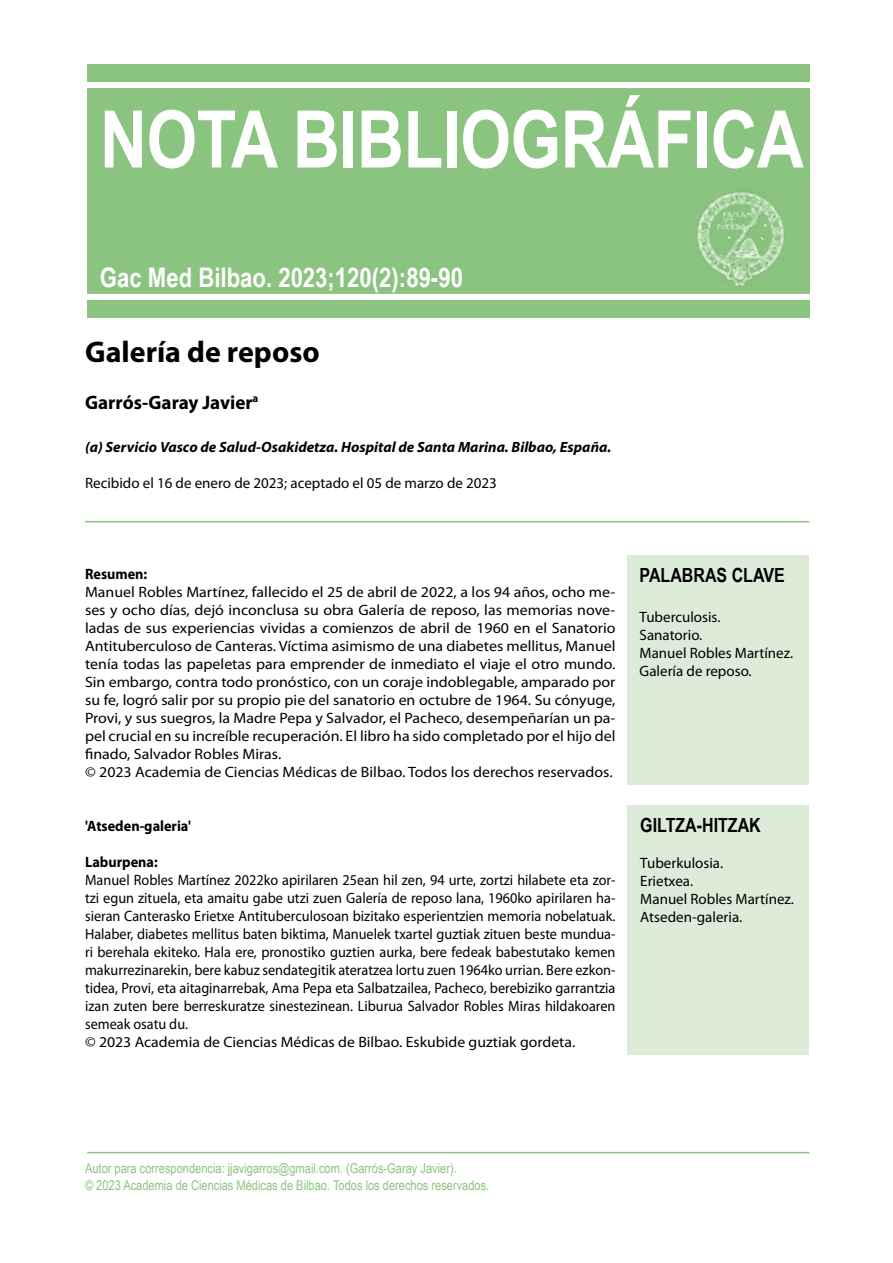
<style>
.page{position:relative;width:893px;height:1263px;background:#fff}
.page>*{position:absolute;margin:0;border:0;box-sizing:border-box;transform-origin:0 0}
.t1{font:700 79.5px "Arial Narrow";letter-spacing:-.005em;color:#fff}
.t2{font:700 30px "Myriad Pro";color:#000}
.t3{font:700 27px "Arial Narrow";color:#fff}
.t4{font:700 19.5px "Arial Narrow";color:#000}
.t5{font:700 19.5px "Myriad Pro";color:#000}
.t6{font:15px/18px "Myriad Pro";color:#000;scale:1.06 1}
.t7{font:15px/18px "Myriad Pro";color:#000;scale:.95 1}
.t8{font:15px/18px "Myriad Pro";color:#000}
.t9{font:700 15px "Myriad Pro";color:#000;scale:.95 1}
.t10{font:italic 700 14.85px "Myriad Pro";color:#000}
.t11{font:13.5px/16.2px "Arial Narrow";color:#8bc480}
</style>
<div class="page">
<div style="left:627px;top:805px;width:181px;height:249px;background:#ddecd8"></div>
<div style="left:627px;top:555px;width:182px;height:229px;background:#ddecd8"></div>
<div style="left:87px;top:64px;width:722px;height:253px;background:#8bc480"></div>
<div style="left:28px;top:82px;width:865px;height:6px;background:#fff"></div>
<div style="left:28px;top:294px;width:865px;height:6px;background:#fff"></div>
<hr style="left:87px;top:1152px;width:722px;height:1px;background:#8bc480">
<hr style="left:85px;top:521px;width:724px;height:1px;background:#8bc480">
<img style="left:697px;top:192px;width:88px;height:95px">
<h1 class="t1" style="left:100px;top:79px;width:706px">NOTA BIBLIOGRÁFICA</h1>
<h1 class="t1" style="left:100px;top:79px;width:555px">ORIGINAL BREVE</h1>
<h3 class="t3" style="left:100px;top:257px;width:365px">Gac Med Bilbao. 2023;120(2):89-90</h3>
<h2 class="t2" style="left:85px;top:332px;width:236px">Galería de reposo</h2>
<h3 class="t5" style="left:85px;top:389px;width:175px">Garrós-Garay Javier<sup>a</sup></h3>
<p class="t10" style="left:85px;top:437px;width:528px">(a) Servicio Vasco de Salud-Osakidetza. Hospital de Santa Marina. Bilbao, España.</p>
<p class="t8" style="left:85px;top:474px;width:413px">Recibido el 16 de enero de 2023; aceptado el 05 de marzo de 2023</p>
<p class="t9" style="left:85px;top:564px;width:67px">Resumen:</p>
<p class="t6" style="left:85px;top:583px;width:502px">Manuel Robles Martínez, fallecido el 25 de abril de 2022, a los 94 años, ocho me&shy;ses y ocho días, dejó inconclusa su obra Galería de reposo, las memorias nove&shy;ladas de sus experiencias vividas a comienzos de abril de 1960 en el Sanatorio Antituberculoso de Canteras. Víctima asimismo de una diabetes mellitus, Manuel tenía todas las papeletas para emprender de inmediato el viaje el otro mundo.<br>Sin embargo, contra todo pronóstico, con un coraje indoblegable, amparado por su fe, logró salir por su propio pie del sanatorio en octubre de 1964. Su cónyuge, Provi, y sus suegros, la Madre Pepa y Salvador, el Pacheco, desempeñarían un pa&shy;pel crucial en su increíble recuperación. El libro ha sido completado por el hijo del finado, Salvador Robles Miras.<br>© 2023 Academia de Ciencias Médicas de Bilbao. Todos los derechos reservados.</p>
<p class="t9" style="left:85px;top:816px;width:113px">'Atseden-galeria'</p>
<p class="t9" style="left:85px;top:852px;width:78px">Laburpena:</p>
<p class="t7" style="left:85px;top:871px;width:560px">Manuel Robles Martínez 2022ko apirilaren 25ean hil zen, 94 urte, zortzi hilabete eta zor&shy;tzi egun zituela, eta amaitu gabe utzi zuen Galería de reposo lana, 1960ko apirilaren ha&shy;sieran Canterasko Erietxe Antituberculosoan bizitako esperientzien memoria nobelatuak.<br>Halaber, diabetes mellitus baten biktima, Manuelek txartel guztiak zituen beste mundua&shy;ri berehala ekiteko. Hala ere, pronostiko guztien aurka, bere fedeak babestutako kemen makurrezinarekin, bere kabuz sendategitik ateratzea lortu zuen 1964ko urrian. Bere ezkon&shy;tidea, Provi, eta aitaginarrebak, Ama Pepa eta Salbatzailea, Pacheco, berebiziko garrantzia izan zuten bere berreskuratze sinestezinean. Liburua Salvador Robles Miras hildakoaren semeak osatu du.<br>© 2023 Academia de Ciencias Médicas de Bilbao. Eskubide guztiak gordeta.</p>
<h3 class="t4" style="left:640px;top:560px;width:147px">PALABRAS CLAVE</h3>
<p class="t8" style="left:640px;top:607px;width:155px">Tuberculosis.<br>Sanatorio.<br>Manuel Robles Martínez.<br>Galería de reposo.</p>
<h3 class="t4" style="left:640px;top:810px;width:122px">GILTZA-HITZAK</h3>
<p class="t8" style="left:640px;top:853px;width:155px">Tuberkulosia.<br>Erietxea.<br>Manuel Robles Martínez.<br>Atseden-galeria.</p>
<p class="t11" style="left:85px;top:1160px;width:406px">Autor para correspondencia: jjavigarros@gmail.com. (Garrós-Garay Javier).<br>© 2023 Academia de Ciencias Médicas de Bilbao. Todos los derechos reservados.</p>
</div>
